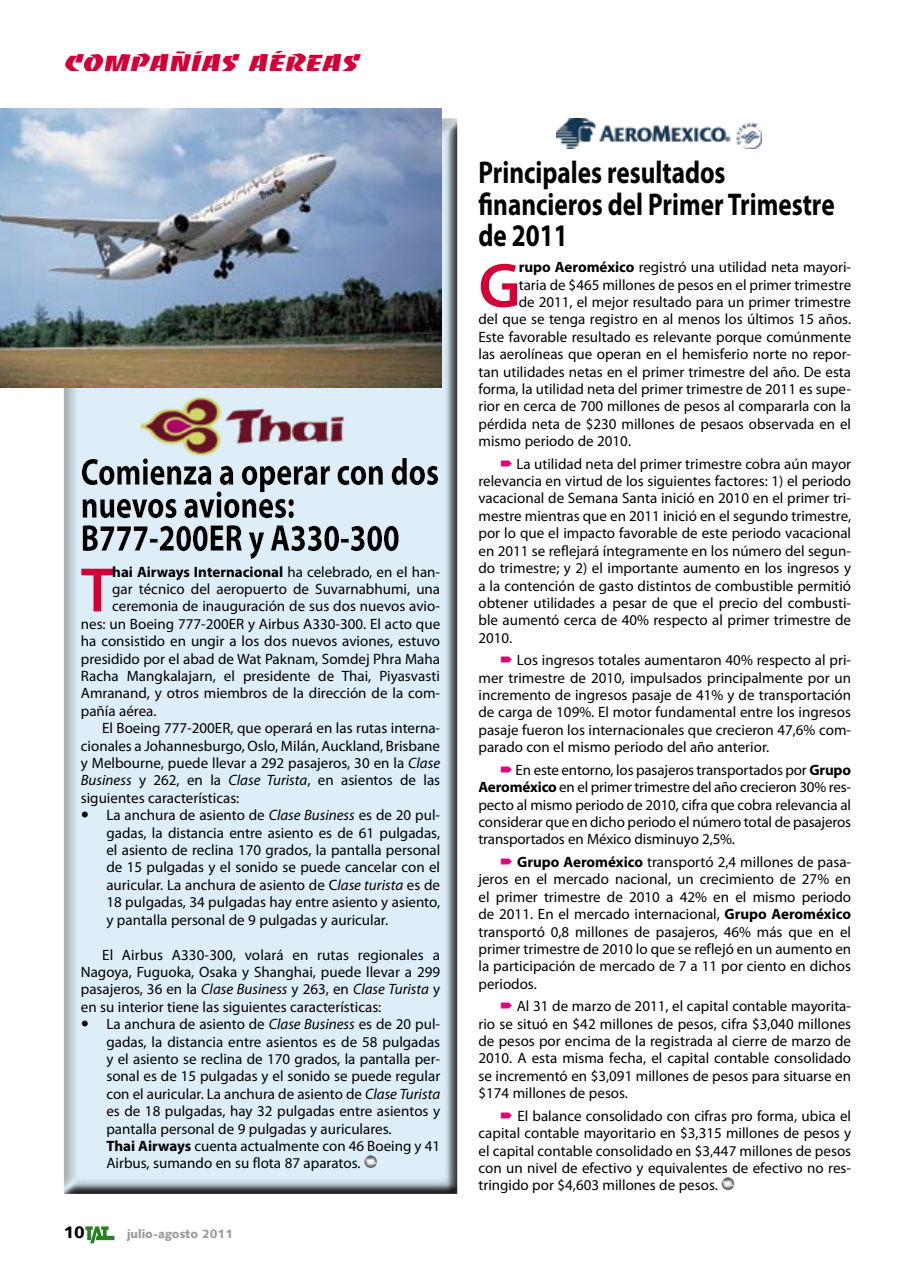
<style>
.page{position:relative;width:915px;height:1276px;background:#fff}
.page>*{position:absolute;margin:0;border:0;box-sizing:border-box;transform-origin:0 0}
.t1{font:600 63.3px "Myriad Pro";color:#d20037}
.t2{font:700 31.5px/31.5px "Myriad Pro";color:#000;scale:.8 1}
.t3{font:22.5px "Baccarat Wide";letter-spacing:-.02em;color:#d20037}
.t4{font:900 16.5px "Syntax";color:#000}
.t5{font:15px/17.4px "Myriad Pro";color:#000;text-align:justify}
.t6{font:700 15px "Myriad Pro";color:#000}
.t7{font:900 12px "Syntax";color:#9c9d9f}
.s1{font-weight:400}
.s2{font-style:italic}
.s3{font-weight:700}
</style>
<div class="page">
<svg style="left:85px;top:1226px;width:29px;height:17px"></svg>
<div style="left:62px;top:103px;width:415px;height:1091px;background:#000;opacity:.75"></div>
<svg style="left:721px;top:1177px;width:13px;height:13px"></svg>
<img style="left:0;top:109px;width:441px;height:278px">
<img style="left:131px;top:385px;width:219px;height:78px">
<img style="left:556px;top:118px;width:204px;height:31px">
<svg style="left:82px;top:812px;width:6px;height:5px"></svg>
<svg style="left:82px;top:1020px;width:6px;height:6px"></svg>
<h3 class="t3" style="left:64px;top:50px;width:297px">COMPAÑÍAS AÉREAS</h3>
<h1 class="t1" style="left:81px;top:550px;width:35px">T</h1>
<p class="t6" style="left:112px;top:562px;width:329px">hai Airways Internacional <span class="s1">ha celebrado, en el han-</span></p>
<p class="t5" style="left:112px;top:580px;width:329px">gar técnico del aeropuerto de Suvarnabhumi, una</p>
<p class="t5" style="left:112px;top:597px;width:329px">ceremonia de inauguración de sus dos nuevos avio-</p>
<p class="t5" style="left:81px;top:615px;width:361px">nes: un Boeing 777-200ER y Airbus A330-300. El acto que</p>
<p class="t5" style="left:81px;top:632px;width:360px">ha consistido en ungir a los dos nuevos aviones, estuvo</p>
<p class="t5" style="left:81px;top:649px;width:360px">presidido por el abad de Wat Paknam, Somdej Phra Maha</p>
<p class="t5" style="left:81px;top:667px;width:360px">Racha Mangkalajarn, el presidente de Thai, Piyasvasti</p>
<p class="t5" style="left:81px;top:684px;width:360px">Amranand, y otros miembros de la dirección de la com-</p>
<p class="t5" style="left:81px;top:702px;width:77px">pañía aérea.</p>
<p class="t5" style="left:102px;top:719px;width:339px">El Boeing 777-200ER, que operará en las rutas interna-</p>
<p class="t5" style="left:81px;top:736px;width:360px">cionales a Johannesburgo, Oslo, Milán, Auckland, Brisbane</p>
<p class="t5" style="left:81px;top:754px;width:361px">y Melbourne, puede llevar a 292 pasajeros, 30 en la <span class="s2">Clase</span></p>
<p class="t5" style="left:81px;top:771px;width:361px"><span class="s2">Business</span> y 262, en la <span class="s2">Clase Turista</span>, en asientos de las</p>
<p class="t5" style="left:81px;top:789px;width:160px">siguientes características:</p>
<p class="t5" style="left:106px;top:806px;width:335px">La anchura de asiento de <span class="s2">Clase Business</span> es de 20 pul-</p>
<p class="t5" style="left:106px;top:823px;width:335px">gadas, la distancia entre asiento es de 61 pulgadas,</p>
<p class="t5" style="left:106px;top:841px;width:335px">el asiento de reclina 170 grados, la pantalla personal</p>
<p class="t5" style="left:106px;top:858px;width:335px">de 15 pulgadas y el sonido se puede cancelar con el</p>
<p class="t5" style="left:106px;top:876px;width:335px">auricular. La anchura de asiento de C<span class="s2">lase turista</span> es de</p>
<p class="t5" style="left:106px;top:893px;width:335px">18 pulgadas, 34 pulgadas hay entre asiento y asiento,</p>
<p class="t5" style="left:106px;top:910px;width:283px">y pantalla personal de 9 pulgadas y auricular.</p>
<p class="t5" style="left:81px;top:945px;width:361px;text-indent:21px">El Airbus A330-300, volará en rutas regionales a Nagoya, Fuguoka, Osaka y Shanghai, puede llevar a 299 pasajeros, 36 en la <span class="s2">Clase Business</span> y 263, en <span class="s2">Clase Turista</span> y en su interior tiene las siguientes características:</p>
<p class="t5" style="left:106px;top:1015px;width:335px;text-align:left">La anchura de asiento de <span class="s2">Clase Business</span> es de 20 pul&shy;gadas, la distancia entre asientos es de 58 pulgadas y el asiento se reclina de 170 grados, la pantalla per&shy;sonal es de 15 pulgadas y el sonido se puede regular con el auricular. La anchura de asiento de <span class="s2">Clase Turista </span>es de 18 pulgadas, hay 32 pulgadas entre asientos y pantalla personal de 9 pulgadas y auriculares.<br><span class="s3">Thai Airways</span> cuenta actualmente con 46 Boeing y 41<br>Airbus, sumando en su flota 87 aparatos.</p>
<p class="t4" style="left:64px;top:1222px;width:22px">10</p>
<p class="t7" style="left:127px;top:1227px;width:108px">julio-agosto 2011</p>
<h2 class="t2" style="left:478px;top:156px;width:446px">Principales resultados financieros del Primer Trimestre de 2011</h2>
<h1 class="t1" style="left:478px;top:245px;width:44px">G</h1>
<p class="t5" style="left:518px;top:258px;width:334px"><span class="s3">rupo Aeroméxico</span> registró una utilidad neta mayori-</p>
<p class="t5" style="left:518px;top:275px;width:334px">taria de $465 millones de pesos en el primer trimestre</p>
<p class="t5" style="left:518px;top:293px;width:334px">de 2011, el mejor resultado para un primer trimestre</p>
<p class="t5" style="left:478px;top:310px;width:374px">del que se tenga registro en al menos los últimos 15 años.</p>
<p class="t5" style="left:478px;top:328px;width:374px">Este favorable resultado es relevante porque comúnmente</p>
<p class="t5" style="left:478px;top:345px;width:374px">las aerolíneas que operan en el hemisferio norte no repor-</p>
<p class="t5" style="left:478px;top:362px;width:374px">tan utilidades netas en el primer trimestre del año. De esta</p>
<p class="t5" style="left:478px;top:380px;width:374px">forma, la utilidad neta del primer trimestre de 2011 es supe-</p>
<p class="t5" style="left:478px;top:397px;width:374px">rior en cerca de 700 millones de pesos al compararla con la</p>
<p class="t5" style="left:478px;top:415px;width:374px">pérdida neta de $230 millones de pesaos observada en el</p>
<p class="t5" style="left:478px;top:432px;width:154px">mismo periodo de 2010.</p>
<p class="t5" style="left:478px;top:455px;width:374px;text-indent:38px">La utilidad neta del primer trimestre cobra aún mayor relevancia en virtud de los siguientes factores: 1) el periodo vacacional de Semana Santa inició en 2010 en el primer tri&shy;mestre mientras que en 2011 inició en el segundo trimestre, por lo que el impacto favorable de este periodo vacacional en 2011 se reflejará íntegramente en los número del segun&shy;do trimestre; y 2) el importante aumento en los ingresos y a la contención de gasto distintos de combustible permitió obtener utilidades a pesar de que el precio del combusti&shy;ble aumentó cerca de 40% respecto al primer trimestre de 2010.</p>
<p class="t5" style="left:478px;top:651px;width:374px;text-indent:38px">Los ingresos totales aumentaron 40% respecto al pri&shy;mer trimestre de 2010, impulsados principalmente por un incremento de ingresos pasaje de 41% y de transportación de carga de 109%. El motor fundamental entre los ingresos pasaje fueron los internacionales que crecieron 47,6% com&shy;parado con el mismo periodo del año anterior.</p>
<p class="t5" style="left:478px;top:761px;width:374px;text-indent:37px">En este entorno, los pasajeros transportados por <span class="s3">Grupo Aeroméxico</span> en el primer trimestre del año crecieron 30% res&shy;pecto al mismo periodo de 2010, cifra que cobra relevancia al considerar que en dicho periodo el número total de pasajeros transportados en México disminuyo 2,5%.</p>
<p class="t5" style="left:478px;top:853px;width:374px;text-indent:39px"><span class="s3">Grupo Aeroméxico</span> transportó 2,4 millones de pasa&shy;jeros en el mercado nacional, un crecimiento de 27% en el primer trimestre de 2010 a 42% en el mismo periodo de 2011. En el mercado internacional, <span class="s3">Grupo Aeroméxico </span>transportó 0,8 millones de pasajeros, 46% más que en el primer trimestre de 2010 lo que se reflejó en un aumento en la participación de mercado de 7 a 11 por ciento en dichos periodos.</p>
<p class="t5" style="left:478px;top:997px;width:374px;text-indent:38px">Al 31 de marzo de 2011, el capital contable mayorita&shy;rio se situó en $42 millones de pesos, cifra $3,040 millones de pesos por encima de la registrada al cierre de marzo de 2010. A esta misma fecha, el capital contable consolidado se incrementó en $3,091 millones de pesos para situarse en $174 millones de pesos.</p>
<p class="t5" style="left:478px;top:1106px;width:374px;text-indent:39px">El balance consolidado con cifras pro forma, ubica el capital contable mayoritario en $3,315 millones de pesos y el capital contable consolidado en $3,447 millones de pesos con un nivel de efectivo y equivalentes de efectivo no res&shy;tringido por $4,603 millones de pesos.</p>
</div>
